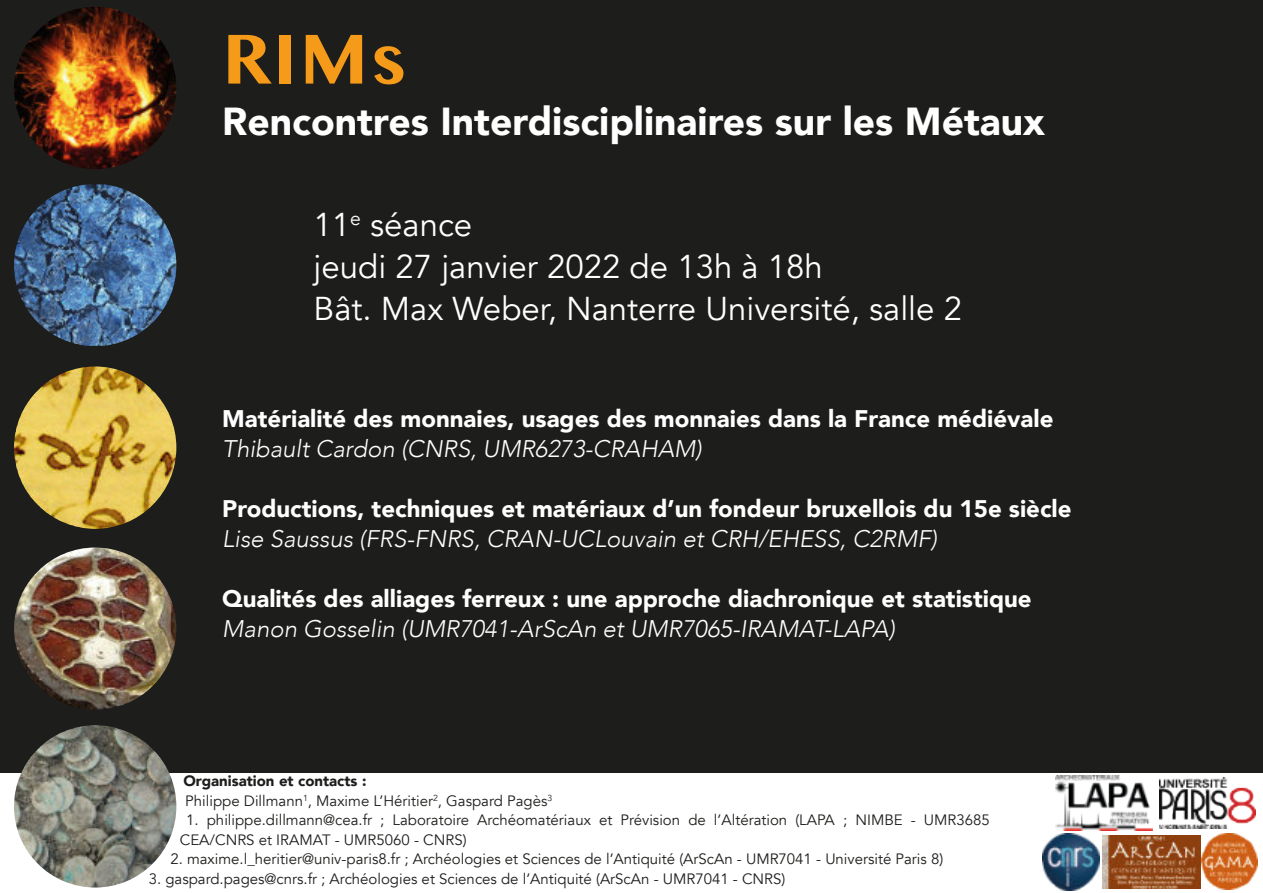
<style>
.page{position:relative;width:1263px;height:893px;background:#fff}
.page>*{position:absolute;margin:0;border:0;box-sizing:border-box;transform-origin:0 0}
.t1{font:700 73.5px "Malayalam MN";color:#f59a19}
.t2{font:900 39px "Avenir";color:#fff}
.t3{font:33px/42px "Avenir";color:#fff}
.t4{font:900 24px "Avenir";color:#fff}
.t5{font:italic 300 24px "Avenir";color:#fff}
.t6{font:15px/19.5px "Avenir";color:#1d1d1b}
.s1{font-weight:900}
</style>
<div class="page">
<div style="left:0;top:0;width:1263px;height:772px;background:#1d1d1b"></div>
<img style="left:14px;top:184px;width:162px;height:162px">
<img style="left:14px;top:367px;width:162px;height:162px;border-radius:50%">
<img style="left:14px;top:548px;width:162px;height:162px;border-radius:50%">
<img style="left:14px;top:7px;width:162px;height:162px;border-radius:50%">
<img style="left:14px;top:725px;width:162px;height:163px;border-radius:50%">
<svg style="left:1159px;top:778px;width:97px;height:51px"></svg>
<img style="left:1160px;top:777px;width:95px;height:52px">
<img style="left:1103px;top:835px;width:98px;height:53px">
<img style="left:1201px;top:833px;width:57px;height:57px">
<img style="left:1043px;top:833px;width:56px;height:57px">
<svg style="left:1055px;top:775px;width:65px;height:1px"></svg>
<img style="left:1055px;top:776px;width:98px;height:55px">
<h1 class="t1" style="left:222px;top:28px;width:185px">RIMs</h1>
<h2 class="t2" style="left:222px;top:96px;width:824px">Rencontres Interdisciplinaires sur les Métaux</h2>
<h3 class="t3" style="left:314px;top:204px;width:650px">11<sup>e</sup> séance<br>jeudi 27 janvier 2022 de 13h à 18h<br>Bât. Max Weber, Nanterre Université, salle 2</h3>
<h3 class="t4" style="left:222px;top:403px;width:833px">Matérialité des monnaies, usages des monnaies dans la France médiévale</h3>
<h3 class="t5" style="left:222px;top:433px;width:481px">Thibault Cardon (CNRS, UMR6273-CRAHAM)</h3>
<h3 class="t4" style="left:222px;top:493px;width:851px">Productions, techniques et matériaux d’un fondeur bruxellois du 15e siècle</h3>
<h3 class="t5" style="left:222px;top:523px;width:716px">Lise Saussus (FRS-FNRS, CRAN-UCLouvain et CRH/EHESS, C2RMF)</h3>
<h3 class="t4" style="left:222px;top:583px;width:811px">Qualités des alliages ferreux : une approche diachronique et statistique</h3>
<h3 class="t5" style="left:222px;top:613px;width:674px">Manon Gosselin (UMR7041-ArScAn et UMR7065-IRAMAT-LAPA)</h3>
<p class="t6" style="left:183px;top:772px;width:370px"><span class="s1">Organisation et contacts :<br></span>Philippe Dillmann<sup>1</sup>, Maxime L’Héritier<sup>2</sup>, Gaspard Pagès<sup>3</sup></p>
<p class="t6" style="left:180px;top:811px;width:811px;text-indent:6px">1. philippe.dillmann@cea.fr ; Laboratoire Archéomatériaux et Prévision de l’Altération (LAPA ; NIMBE - UMR3685<br>CEA/CNRS et IRAMAT - UMR5060 - CNRS)</p>
<p class="t6" style="left:170px;top:850px;width:774px">2. maxime.l_heritier@univ-paris8.fr ; Archéologies et Sciences de l’Antiquité (ArScAn - UMR7041 - Université Paris 8)</p>
<p class="t6" style="left:149px;top:869px;width:638px">3. gaspard.pages@cnrs.fr ; Archéologies et Sciences de l’Antiquité (ArScAn - UMR7041 - CNRS)</p>
</div>
